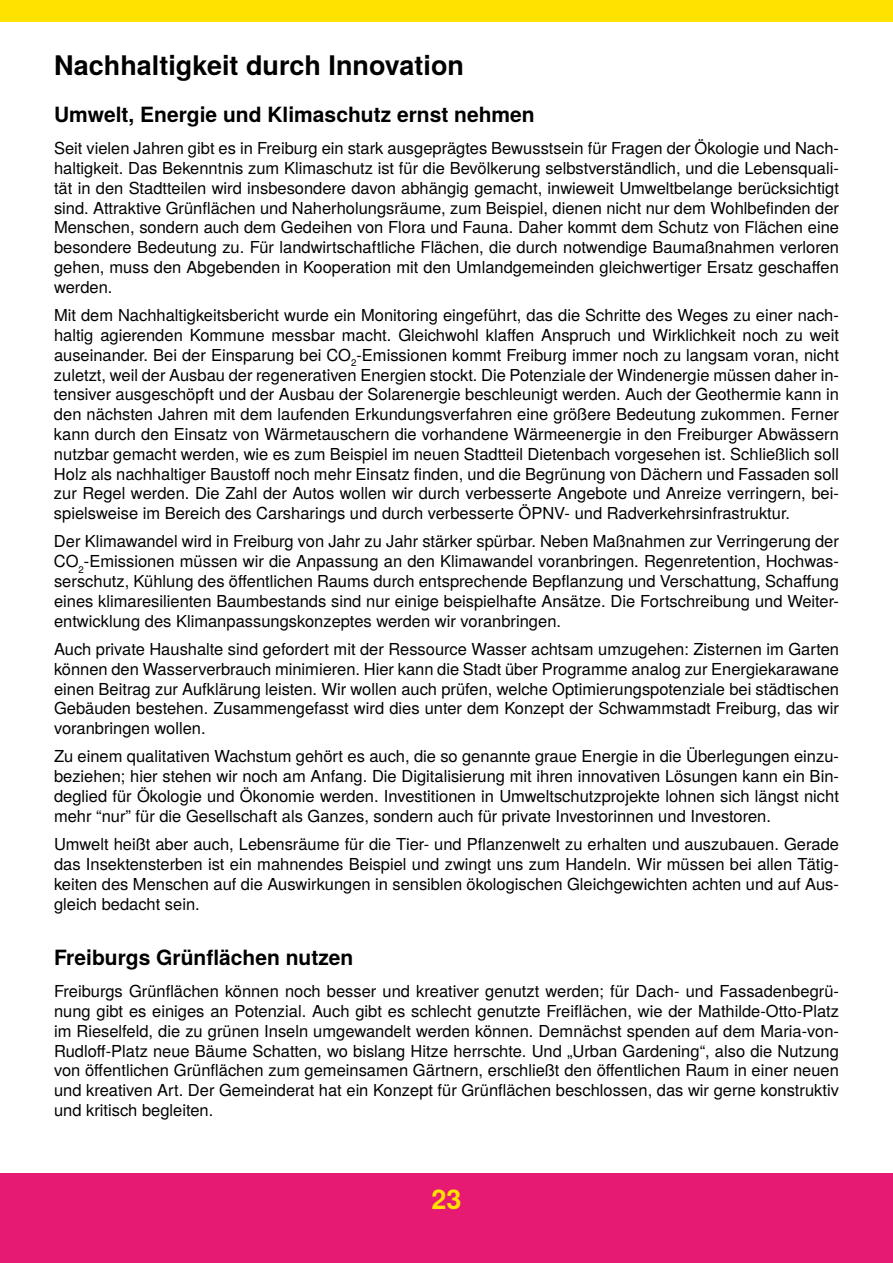
<style>
.page{position:relative;width:893px;height:1263px;background:#fff}
.page>*{position:absolute;margin:0;border:0;box-sizing:border-box;transform-origin:0 0}
.t1{font:700 27px "Te X Gyre Heros";color:#000}
.t2{font:700 27px "Te X Gyre Heros";color:#ffe200}
.t3{font:700 21px "Te X Gyre Heros";color:#000}
.t4{font:16.5px/19.8px "Te X Gyre Heros";color:#000;text-align:justify}
</style>
<div class="page">
<div style="left:0;top:1174px;width:893px;height:89px;background:#e61a72"></div>
<div style="left:0;top:0;width:893px;height:21px;background:#ffe200"></div>
<h1 class="t1" style="left:54px;top:45px;width:411px">Nachhaltigkeit durch Innovation</h1>
<p class="t3" style="left:54px;top:98px;width:482px">Umwelt, Energie und Klimaschutz ernst nehmen</p>
<p class="t4" style="left:54px;top:137px;width:786px">Seit vielen Jahren gibt es in Freiburg ein stark ausgeprägtes Bewusstsein für Fragen der Ökologie und Nach&shy;haltigkeit. Das Bekenntnis zum Klimaschutz ist für die Bevölkerung selbstverständlich, und die Lebensquali&shy;tät in den Stadtteilen wird insbesondere davon abhängig gemacht, inwieweit Umweltbelange berücksichtigt sind. Attraktive Grünflächen und Naherholungsräume, zum Beispiel, dienen nicht nur dem Wohlbefinden der Menschen, sondern auch dem Gedeihen von Flora und Fauna. Daher kommt dem Schutz von Flächen eine besondere Bedeutung zu. Für landwirtschaftliche Flächen, die durch notwendige Baumaßnahmen verloren gehen, muss den Abgebenden in Kooperation mit den Umlandgemeinden gleichwertiger Ersatz geschaffen werden.</p>
<p class="t4" style="left:54px;top:304px;width:787px">Mit dem Nachhaltigkeitsbericht wurde ein Monitoring eingeführt, das die Schritte des Weges zu einer nach&shy;haltig agierenden Kommune messbar macht. Gleichwohl klaffen Anspruch und Wirklichkeit noch zu weit auseinander. Bei der Einsparung bei CO<sub>2</sub>-Emissionen kommt Freiburg immer noch zu langsam voran, nicht zuletzt, weil der Ausbau der regenerativen Energien stockt. Die Potenziale der Windenergie müssen daher in&shy;tensiver ausgeschöpft und der Ausbau der Solarenergie beschleunigt werden. Auch der Geothermie kann in den nächsten Jahren mit dem laufenden Erkundungsverfahren eine größere Bedeutung zukommen. Ferner kann durch den Einsatz von Wärmetauschern die vorhandene Wärmeenergie in den Freiburger Abwässern nutzbar gemacht werden, wie es zum Beispiel im neuen Stadtteil Dietenbach vorgesehen ist. Schließlich soll Holz als nachhaltiger Baustoff noch mehr Einsatz finden, und die Begrünung von Dächern und Fassaden soll zur Regel werden. Die Zahl der Autos wollen wir durch verbesserte Angebote und Anreize verringern, bei&shy;spielsweise im Bereich des Carsharings und durch verbesserte ÖPNV- und Radverkehrsinfrastruktur.</p>
<p class="t4" style="left:54px;top:530px;width:786px">Der Klimawandel wird in Freiburg von Jahr zu Jahr stärker spürbar. Neben Maßnahmen zur Verringerung der CO<sub>2</sub>-Emissionen müssen wir die Anpassung an den Klimawandel voranbringen. Regenretention, Hochwas&shy;serschutz, Kühlung des öffentlichen Raums durch entsprechende Bepflanzung und Verschattung, Schaffung eines klimaresilienten Baumbestands sind nur einige beispielhafte Ansätze. Die Fortschreibung und Weiter&shy;entwicklung des Klimanpassungskonzeptes werden wir voranbringen.</p>
<p class="t4" style="left:54px;top:638px;width:786px">Auch private Haushalte sind gefordert mit der Ressource Wasser achtsam umzugehen: Zisternen im Garten können den Wasserverbrauch minimieren. Hier kann die Stadt über Programme analog zur Energiekarawane einen Beitrag zur Aufklärung leisten. Wir wollen auch prüfen, welche Optimierungspotenziale bei städtischen Gebäuden bestehen. Zusammengefasst wird dies unter dem Konzept der Schwammstadt Freiburg, das wir voranbringen wollen.</p>
<p class="t4" style="left:54px;top:745px;width:786px">Zu einem qualitativen Wachstum gehört es auch, die so genannte graue Energie in die Überlegungen einzu&shy;beziehen; hier stehen wir noch am Anfang. Die Digitalisierung mit ihren innovativen Lösungen kann ein Bin&shy;deglied für Ökologie und Ökonomie werden. Investitionen in Umweltschutzprojekte lohnen sich längst nicht mehr “nur” für die Gesellschaft als Ganzes, sondern auch für private Investorinnen und Investoren.</p>
<p class="t4" style="left:54px;top:833px;width:786px">Umwelt heißt aber auch, Lebensräume für die Tier- und Pflanzenwelt zu erhalten und auszubauen. Gerade das Insektensterben ist ein mahnendes Beispiel und zwingt uns zum Handeln. Wir müssen bei allen Tätig&shy;keiten des Menschen auf die Auswirkungen in sensiblen ökologischen Gleichgewichten achten und auf Aus&shy;gleich bedacht sein.</p>
<p class="t3" style="left:54px;top:941px;width:301px">Freiburgs Grünflächen nutzen</p>
<p class="t4" style="left:54px;top:980px;width:787px">Freiburgs Grünflächen können noch besser und kreativer genutzt werden; für Dach- und Fassadenbegrü&shy;nung gibt es einiges an Potenzial. Auch gibt es schlecht genutzte Freiflächen, wie der Mathilde-Otto-Platz im Rieselfeld, die zu grünen Inseln umgewandelt werden können. Demnächst spenden auf dem Maria-von-Rudloff-Platz neue Bäume Schatten, wo bislang Hitze herrschte. Und „Urban Gardening“, also die Nutzung von öffentlichen Grünflächen zum gemeinsamen Gärtnern, erschließt den öffentlichen Raum in einer neuen und kreativen Art. Der Gemeinderat hat ein Konzept für Grünflächen beschlossen, das wir gerne konstruktiv und kritisch begleiten.</p>
<h1 class="t2" style="left:431px;top:1178px;width:32px">23</h1>
</div>
